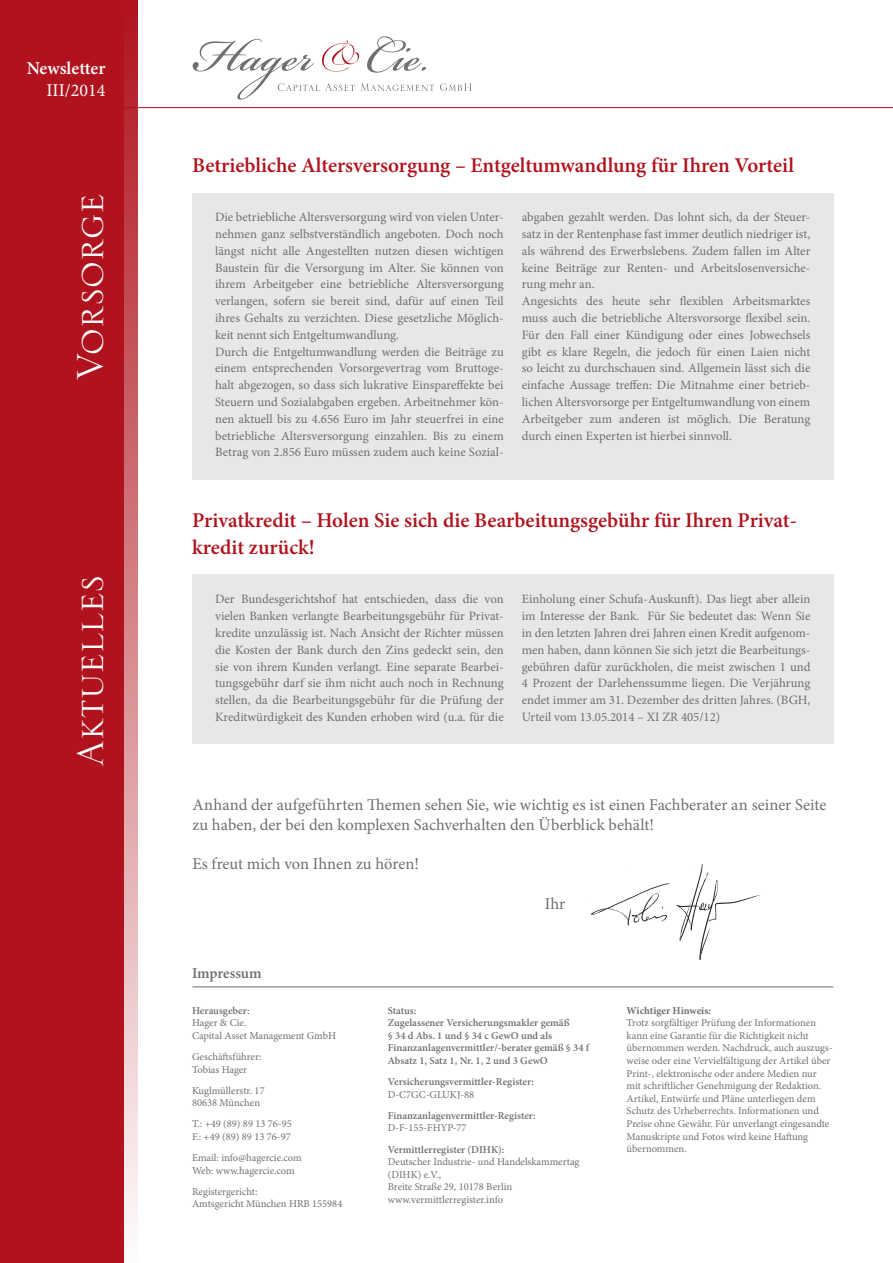
<style>
.page{position:relative;width:893px;height:1263px;background:#fff}
.page>*{position:absolute;margin:0;border:0;box-sizing:border-box;transform-origin:0 0}
.t1{font:49.5px "Serlio LH";color:#fff}
.t2{font:600 21px "Minion Pro";color:#b0131d}
.t3{font:600 18px "Minion Pro";letter-spacing:-.005em;color:#fff}
.t4{font:18px "Minion Pro";color:#fff}
.t5{font:16.5px/19.8px "Minion Pro";color:#6d6f71}
.t6{font:600 15px "Minion Pro";letter-spacing:-.005em;color:#6d6f71}
.t7{font:12.75px/16.8px "Minion Pro";color:#6d6f71;text-align:justify}
.t8{font:10.5px/12.6px "Minion Pro";color:#6d6f71}
.t9{font:600 10.5px/12.6px "Minion Pro";color:#6d6f71}
.t10{font:700 10.5px "Minion Pro";letter-spacing:-.005em;color:#6d6f71}
</style>
<div class="page">
<hr style="left:0;top:107px;width:893px;height:1px;background:#b0131d">
<div style="left:0;top:0;width:123px;height:1263px;background:#b0131d"></div>
<svg style="left:123px;top:0;width:15px;height:1263px;background:#d47f85"></svg>
<div style="left:192px;top:193px;width:641px;height:286px;background:#e6e7e9"></div>
<img style="left:585px;top:864px;width:175px;height:96px">
<hr style="left:192px;top:986px;width:641px;height:1px;background:#6d6f71">
<svg style="left:193px;top:36px;width:241px;height:64px"></svg>
<svg style="left:440px;top:83px;width:32px;height:8px"></svg>
<div style="left:192px;top:575px;width:641px;height:169px;background:#e6e7e9"></div>
<p class="t3" style="left:27px;top:55px;width:80px">Newsletter</p>
<p class="t4" style="left:47px;top:78px;width:60px">III/2014</p>
<p class="t1" style="left:66px;top:380px;width:189px;rotate:-90deg">Vorsorge</p>
<p class="t1" style="left:66px;top:765px;width:192px;rotate:-90deg">Aktuelles</p>
<p class="t2" style="left:192px;top:150px;width:603px">Betriebliche Altersversorgung – Entgeltumwandlung für Ihren Vorteil</p>
<p class="t7" style="left:215px;top:209px;width:290px">Die betriebliche Altersversorgung wird von vielen Unter&shy;nehmen ganz selbstverständlich angeboten. Doch noch längst nicht alle Angestellten nutzen diesen wichtigen Baustein für die Versorgung im Alter. Sie können von ihrem Arbeitgeber eine betriebliche Altersversorgung verlangen, sofern sie bereit sind, dafür auf einen Teil ihres Gehalts zu verzichten. Diese gesetzliche Möglich&shy;keit nennt sich Entgeltumwandlung.</p>
<p class="t7" style="left:215px;top:343px;width:290px">Durch die Entgeltumwandlung werden die Beiträge zu einem entsprechenden Vorsorgevertrag vom Bruttoge&shy;halt abgezogen, so dass sich lukrative Einspareffekte bei Steuern und Sozialabgaben ergeben. Arbeitnehmer kön&shy;nen aktuell bis zu 4.656 Euro im Jahr steuerfrei in eine betriebliche Altersversorgung einzahlen. Bis zu einem Betrag von 2.856 Euro müssen zudem auch keine Sozial-</p>
<p class="t7" style="left:522px;top:209px;width:290px">abgaben gezahlt werden. Das lohnt sich, da der Steuer&shy;satz in der Rentenphase fast immer deutlich niedriger ist, als während des Erwerbslebens. Zudem fallen im Alter keine Beiträge zur Renten- und Arbeitslosenversiche&shy;rung mehr an.</p>
<p class="t7" style="left:522px;top:293px;width:290px">Angesichts des heute sehr flexiblen Arbeitsmarktes muss auch die betriebliche Altersvorsorge flexibel sein.<br>Für den Fall einer Kündigung oder eines Jobwechsels gibt es klare Regeln, die jedoch für einen Laien nicht so leicht zu durchschauen sind. Allgemein lässt sich die einfache Aussage treffen: Die Mitnahme einer betrieb&shy;lichen Altersvorsorge per Entgeltumwandlung von einem Arbeitgeber zum anderen ist möglich. Die Beratung durch einen Experten ist hierbei sinnvoll.</p>
<p class="t2" style="left:192px;top:505px;width:606px">Privatkredit – Holen Sie sich die Bearbeitungsgebühr für Ihren Privat-</p>
<p class="t2" style="left:192px;top:532px;width:124px">kredit zurück!</p>
<p class="t7" style="left:215px;top:591px;width:290px">Der Bundesgerichtshof hat entschieden, dass die von vielen Banken verlangte Bearbeitungsgebühr für Privat&shy;kredite unzulässig ist. Nach Ansicht der Richter müssen die Kosten der Bank durch den Zins gedeckt sein, den sie von ihrem Kunden verlangt. Eine separate Bearbei&shy;tungsgebühr darf sie ihm nicht auch noch in Rechnung stellen, da die Bearbeitungsgebühr für die Prüfung der Kreditwürdigkeit des Kunden erhoben wird (u.a. für die</p>
<p class="t7" style="left:522px;top:591px;width:290px">Einholung einer Schufa-Auskunft). Das liegt aber allein im Interesse der Bank. Für Sie bedeutet das: Wenn Sie in den letzten Jahren drei Jahren einen Kredit aufgenom&shy;men haben, dann können Sie sich jetzt die Bearbeitungs&shy;gebühren dafür zurückholen, die meist zwischen 1 und 4 Prozent der Darlehenssumme liegen. Die Verjährung endet immer am 31. Dezember des dritten Jahres. (BGH, Urteil vom 13.05.2014 – XI ZR 405/12)</p>
<p class="t5" style="left:192px;top:795px;width:635px">Anhand der aufgeführten Themen sehen Sie, wie wichtig es ist einen Fachberater an seiner Seite zu haben, der bei den komplexen Sachverhalten den Überblick behält!</p>
<p class="t5" style="left:192px;top:854px;width:228px">Es freut mich von Ihnen zu hören!</p>
<p class="t5" style="left:545px;top:894px;width:22px">Ihr</p>
<p class="t6" style="left:192px;top:962px;width:71px">Impressum</p>
<p class="t9" style="left:192px;top:1004px;width:59px">Herausgeber:</p>
<p class="t8" style="left:192px;top:1016px;width:56px">Hager &amp; Cie.</p>
<p class="t8" style="left:192px;top:1029px;width:146px">Capital Asset Management GmbH</p>
<p class="t8" style="left:192px;top:1050px;width:71px">Geschäftsführer:</p>
<p class="t8" style="left:192px;top:1063px;width:57px">Tobias Hager</p>
<p class="t8" style="left:192px;top:1084px;width:74px">Kuglmüllerstr. 17</p>
<p class="t8" style="left:192px;top:1096px;width:70px">80638 München</p>
<p class="t8" style="left:192px;top:1118px;width:101px">T.: +49 (89) 89 13 76-95</p>
<p class="t8" style="left:192px;top:1130px;width:100px">F.: +49 (89) 89 13 76-97</p>
<p class="t8" style="left:192px;top:1151px;width:111px">Email: info@hagercie.com</p>
<p class="t8" style="left:192px;top:1164px;width:104px">Web: www.hagercie.com</p>
<p class="t8" style="left:192px;top:1185px;width:67px">Registergericht:</p>
<p class="t8" style="left:192px;top:1198px;width:152px">Amtsgericht München HRB 155984</p>
<p class="t9" style="left:388px;top:1004px;width:30px">Status:</p>
<p class="t9" style="left:388px;top:1016px;width:203px">Zugelassener Versicherungsmakler gemäß<br>§ 34 d Abs. 1 und § 34 c GewO und als Finanzanlagenvermittler/-berater gemäß § 34 f Absatz 1, Satz 1, Nr. 1, 2 und 3 GewO</p>
<p class="t9" style="left:388px;top:1075px;width:148px">Versicherungsvermittler-Register:</p>
<p class="t8" style="left:388px;top:1088px;width:88px">D-C7GC-GLUKJ-88</p>
<p class="t9" style="left:388px;top:1109px;width:150px">Finanzanlagenvermittler-Register:</p>
<p class="t8" style="left:388px;top:1122px;width:80px">D-F-155-FHYP-77</p>
<p class="t9" style="left:388px;top:1143px;width:118px">Vermittlerregister (DIHK):</p>
<p class="t8" style="left:388px;top:1155px;width:193px">Deutscher Industrie- und Handelskammertag (DIHK) e.V.,</p>
<p class="t8" style="left:388px;top:1181px;width:126px">Breite Straße 29, 10178 Berlin</p>
<p class="t8" style="left:388px;top:1193px;width:117px">www.vermittlerregister.info</p>
<p class="t10" style="left:627px;top:1003px;width:86px">Wichtiger Hinweis:</p>
<p class="t8" style="left:627px;top:1016px;width:208px">Trotz sorgfältiger Prüfung der Informationen kann eine Garantie für die Richtigkeit nicht übernommen werden. Nachdruck, auch auszugs&shy;weise oder eine Vervielfältigung der Artikel über Print-, elektronische oder andere Medien nur mit schriftlicher Genehmigung der Redaktion.<br>Artikel, Entwürfe und Pläne unterliegen dem Schutz des Urheberrechts. Informationen und Preise ohne Gewähr. Für unverlangt eingesandte Manuskripte und Fotos wird keine Haftung übernommen.</p>
</div>
